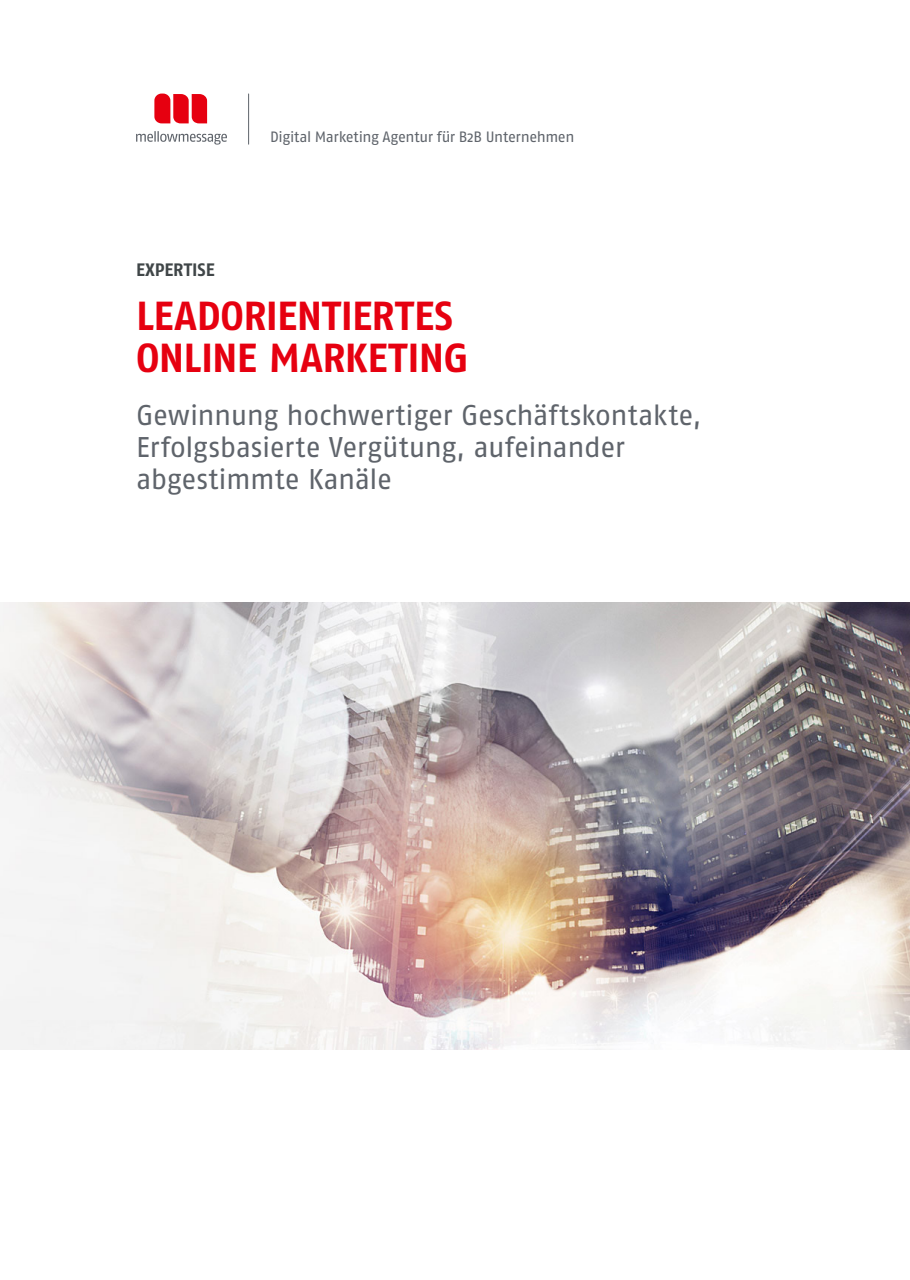
<style>
.page{position:relative;width:910px;height:1280px;background:#fff}
.page>*{position:absolute;margin:0;border:0;box-sizing:border-box;transform-origin:0 0}
.t1{font:700 40.5px/42.5px "Fago No Lf";letter-spacing:-.01em;color:#e60010}
.H1_SUBLINE{font:28.5px "Fago No";letter-spacing:-.015em;color:#5f646b}
.t2{font:700 18px "Fago No Lf";color:#404648}
.t3{font:15px "Fago No";letter-spacing:-.03em;color:#5f646b}
</style>
<div class="page">
<svg style="left:154px;top:94px;width:53px;height:29px;background:#e92936"></svg>
<svg style="left:136px;top:131px;width:91px;height:14px"></svg>
<hr style="left:248px;top:94px;width:1px;height:50px;background:#5f646b">
<img style="left:0;top:602px;width:910px;height:447px">
<h4 class="t2" style="left:136px;top:260px;width:80px">EXPERTISE</h4>
<p class="t3" style="left:270px;top:128px;width:306px">Digital Marketing Agentur für B2B Unternehmen</p>
<h1 class="t1" style="left:136px;top:294px;width:334px">LEADORIENTIERTES<br>ONLINE MARKETING</h1>
<p class="H1_SUBLINE" style="left:136px;top:399px;width:567px">Gewinnung hochwertiger Geschäftskontakte,</p>
<p class="H1_SUBLINE" style="left:136px;top:431px;width:490px">Erfolgsbasierte Vergütung, aufeinander</p>
<p class="H1_SUBLINE" style="left:136px;top:463px;width:258px">abgestimmte Kanäle</p>
</div>
